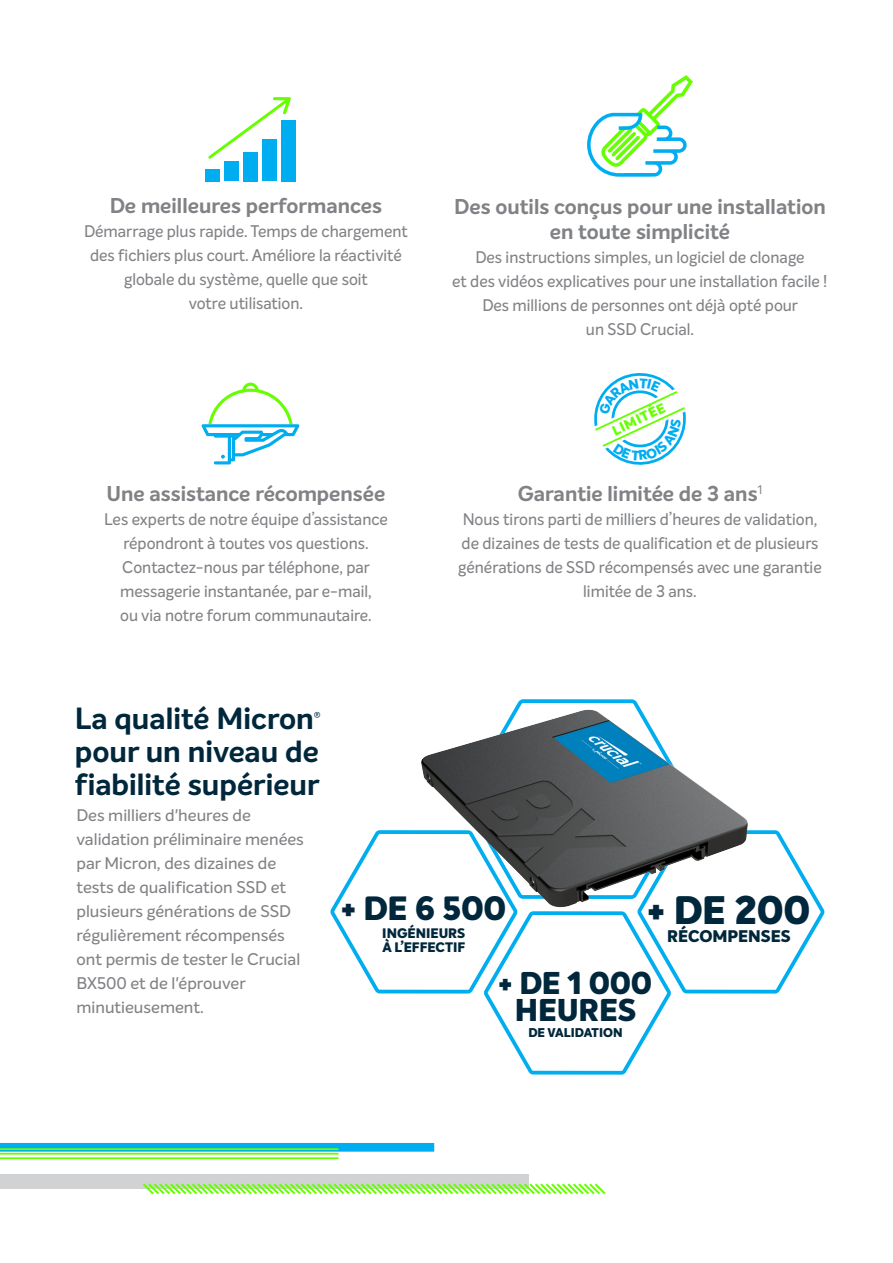
<style>
.page{position:relative;width:893px;height:1263px;background:#fff}
.page>*{position:absolute;margin:0;border:0;box-sizing:border-box;transform-origin:0 0}
.t1{font:800 39px "Intelo";color:#00273b}
.t2{font:800 33px "Intelo";color:#00273b}
.t3{font:800 30.9px "Intelo";letter-spacing:-.005em;color:#00273b}
.t4{font:700 30px/33px "Intelo";color:#00273b}
.none{font:700 21px/25.3px "Intelo Alt";color:#808285;text-align:center}
.t5{font:500 16.5px/24px "Intelo Alt";color:#808285;text-align:center;scale:.95 1}
.t6{font:500 16.5px/24px "Intelo Alt";color:#808285}
.t7{font:800 16.5px "Intelo Alt";color:#00273b}
.t8{font:800 13.5px "Intelo Alt";color:#00273b}
.none-2{font:800 13.5px "Intelo Alt";color:#6f0}
.t9{font:800 12.45px "Intelo Alt";color:#00273b}
.t10{font:12.3px "Intelo";color:#00273b}
</style>
<div class="page">
<svg style="left:330px;top:830px;width:494px;height:245px"></svg>
<svg style="left:515px;top:699px;width:125px;height:8px"></svg>
<img style="left:417px;top:707px;width:334px;height:203px">
<div style="left:0;top:1174px;width:529px;height:15px;background:#d1d2d4"></div>
<div style="left:0;top:1143px;width:434px;height:9px;background:#00adf0"></div>
<svg style="left:143px;top:1183px;width:463px;height:12px"></svg>
<hr style="left:0;top:1157px;width:338px;height:2px;background:#6f0">
<hr style="left:0;top:1153px;width:338px;height:1px;background:#6f0">
<hr style="left:0;top:1148px;width:338px;height:2px;background:#6f0">
<svg style="left:587px;top:75px;width:106px;height:102px"></svg>
<svg style="left:202px;top:383px;width:97px;height:81px"></svg>
<svg style="left:208px;top:97px;width:83px;height:62px"></svg>
<div style="left:205px;top:169px;width:14px;height:12px;background:#00adf0"></div>
<div style="left:224px;top:162px;width:14px;height:19px;background:#00adf0"></div>
<div style="left:243px;top:152px;width:15px;height:29px;background:#00adf0"></div>
<div style="left:263px;top:140px;width:14px;height:41px;background:#00adf0"></div>
<div style="left:282px;top:120px;width:14px;height:61px;background:#00adf0"></div>
<svg style="left:594px;top:373px;width:92px;height:92px"></svg>
<p class="none" style="left:110px;top:193px;width:274px">De meilleures performances</p>
<p class="t5" style="left:84px;top:219px;width:342px">Démarrage plus rapide. Temps de chargement des fichiers plus court. Améliore la réactivité globale du système, quelle que soit<br>votre utilisation.</p>
<p class="none" style="left:107px;top:481px;width:280px">Une assistance récompensée</p>
<p class="t5" style="left:104px;top:507px;width:300px">Les experts de notre équipe d’assistance répondront à toutes vos questions.<br>Contactez-nous par téléphone, par messagerie instantanée, par e-mail,<br>ou via notre forum communautaire.</p>
<p class="none" style="left:454px;top:194px;width:373px">Des outils conçus pour une installation en toute simplicité</p>
<p class="t5" style="left:452px;top:245px;width:397px">Des instructions simples, un logiciel de clonage<br>et des vidéos explicatives pour une installation facile !<br>Des millions de personnes ont déjà opté pour<br>un SSD Crucial.</p>
<p class="none-2" style="left:609px;top:423px;width:59px;rotate:-25deg">LIMITÉE</p>
<p class="none" style="left:518px;top:481px;width:246px">Garantie limitée de 3 ans<sup>1</sup></p>
<p class="t5" style="left:458px;top:507px;width:384px">Nous tirons parti de milliers d’heures de validation, de dizaines de tests de qualification et de plusieurs générations de SSD récompensés avec une garantie limitée de 3 ans.</p>
<p class="t4" style="left:75px;top:703px;width:240px">La qualité Micron</p>
<p class="t10" style="left:314px;top:708px;width:8px">®</p>
<p class="t4" style="left:75px;top:736px;width:246px">pour un niveau de fiabilité supérieur</p>
<p class="t6" style="left:76px;top:803px;width:229px">Des milliers d'heures de validation préliminaire menées par Micron, des dizaines de tests de qualification SSD et plusieurs générations de SSD régulièrement récompensés ont permis de tester le Crucial<br>BX500 et de l'éprouver minutieusement.</p>
<p class="t1" style="left:647px;top:885px;width:164px">+ DE 200</p>
<p class="t7" style="left:667px;top:925px;width:125px">RÉCOMPENSES</p>
<p class="t3" style="left:499px;top:963px;width:155px">+ DE 1 000</p>
<p class="t3" style="left:515px;top:990px;width:123px">HEURES</p>
<p class="t9" style="left:528px;top:1025px;width:96px">DE VALIDATION</p>
<p class="t2" style="left:341px;top:887px;width:167px">+ DE 6 500</p>
<p class="t8" style="left:382px;top:925px;width:84px">INGÉNIEURS</p>
<p class="t8" style="left:382px;top:938px;width:84px">À L’EFFECTIF</p>
</div>
